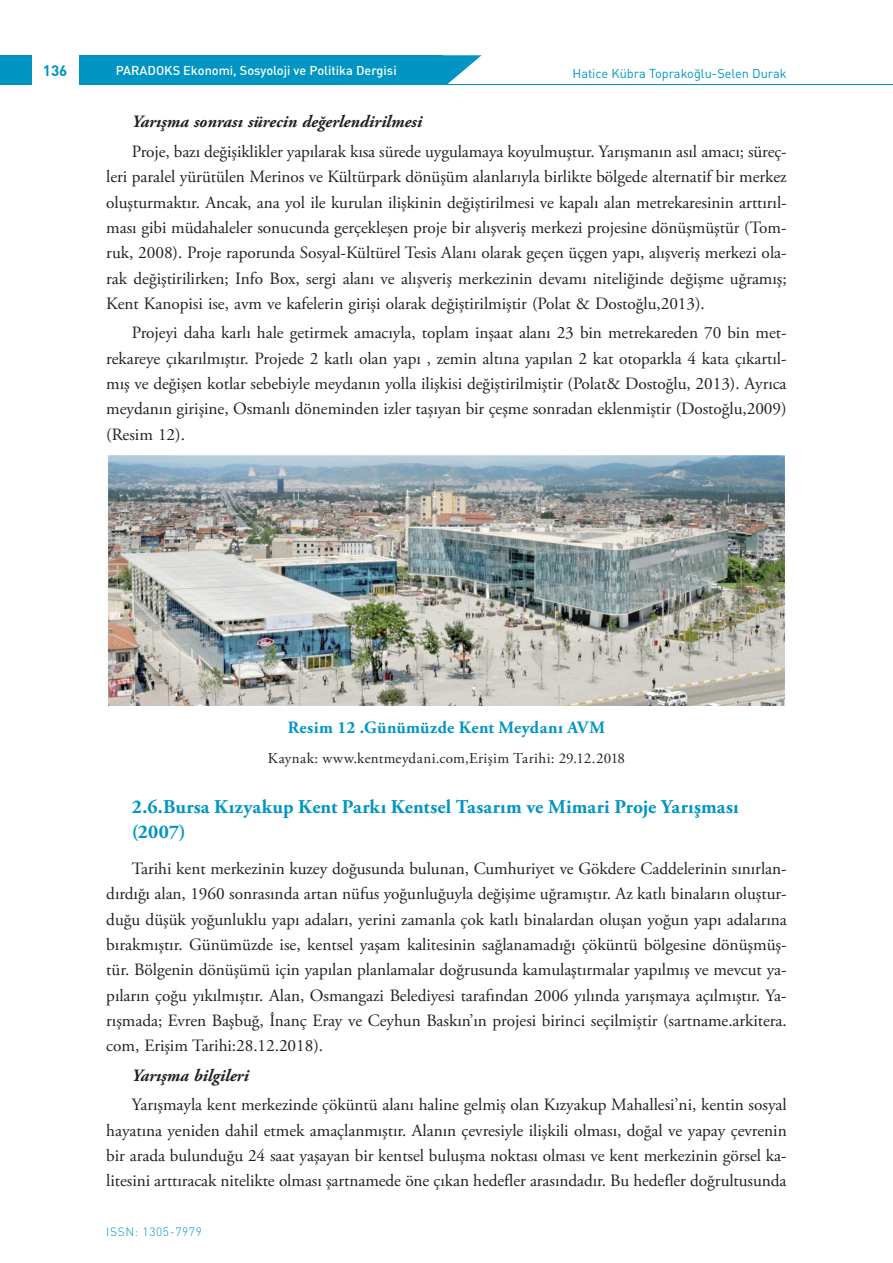
<style>
.page{position:relative;width:893px;height:1263px;background:#fff}
.page>*{position:absolute;margin:0;border:0;box-sizing:border-box;transform-origin:0 0}
.t1{font:700 19.5px/24.6px "Adobe Garamond Pro";letter-spacing:.005em;color:#0095c3}
.t2{font:17.25px/25.3px "Adobe Garamond Pro";letter-spacing:-.005em;color:#231f20;text-align:justify}
.t3{font:italic 700 17.25px "Adobe Garamond Pro";color:#231f20}
.t4{font:700 17.25px "Adobe Garamond Pro";letter-spacing:.015em;color:#0095c3}
.t5{font:15px "Adobe Garamond Pro";letter-spacing:.025em;color:#231f20}
.t6{font:700 15px "DIN Pro";color:#0095c3}
.t7{font:500 12.75px "DIN Pro";color:#fff}
.t8{font:12.75px "DIN Pro";color:#0095c3}
.t9{font:300 12px "DIN Pro";letter-spacing:.05em;color:#0095c3}
</style>
<div class="page">
<svg style="left:443px;top:55px;width:39px;height:29px"></svg>
<div style="left:0;top:55px;width:443px;height:30px;background:#0095c3"></div>
<hr style="left:106px;top:84px;width:787px;height:1px;background:#0095c3">
<div style="left:32px;top:55px;width:46px;height:31px;background:#fff"></div>
<img style="left:108px;top:455px;width:677px;height:250px">
<p class="t6" style="left:43px;top:60px;width:26px">136</p>
<p class="t7" style="left:116px;top:62px;width:282px">PARADOKS Ekonomi, Sosyoloji ve Politika Dergisi</p>
<p class="t8" style="left:572px;top:65px;width:216px">Hatice Kübra Toprakoğlu-Selen Durak</p>
<p class="t3" style="left:132px;top:112px;width:292px">Yarışma sonrası sürecin değerlendirilmesi</p>
<p class="t2" style="left:106px;top:139px;width:682px;text-indent:26px">Proje, bazı değişiklikler yapılarak kısa sürede uygulamaya koyulmuştur. Yarışmanın asıl amacı; süreç&shy;leri paralel yürütülen Merinos ve Kültürpark dönüşüm alanlarıyla birlikte bölgede alternatif bir merkez oluşturmaktır. Ancak, ana yol ile kurulan ilişkinin değiştirilmesi ve kapalı alan metrekaresinin arttırıl&shy;ması gibi müdahaleler sonucunda gerçekleşen proje bir alışveriş merkezi projesine dönüşmüştür (Tom&shy;ruk, 2008). Proje raporunda Sosyal-Kültürel Tesis Alanı olarak geçen üçgen yapı, alışveriş merkezi ola&shy;rak değiştirilirken; Info Box, sergi alanı ve alışveriş merkezinin devamı niteliğinde değişme uğramış; Kent Kanopisi ise, avm ve kafelerin girişi olarak değiştirilmiştir (Polat &amp; Dostoğlu,2013).</p>
<p class="t2" style="left:106px;top:321px;width:682px;text-indent:26px">Projeyi daha karlı hale getirmek amacıyla, toplam inşaat alanı 23 bin metrekareden 70 bin met&shy;rekareye çıkarılmıştır. Projede 2 katlı olan yapı , zemin altına yapılan 2 kat otoparkla 4 kata çıkartıl&shy;mış ve değişen kotlar sebebiyle meydanın yolla ilişkisi değiştirilmiştir (Polat&amp; Dostoğlu, 2013). Ayrıca meydanın girişine, Osmanlı döneminden izler taşıyan bir çeşme sonradan eklenmiştir (Dostoğlu,2009) (Resim 12).</p>
<p class="t4" style="left:288px;top:718px;width:319px">Resim 12 .Günümüzde Kent Meydanı AVM</p>
<p class="t5" style="left:268px;top:749px;width:359px">Kaynak: www.kentmeydani.com,Erişim Tarihi: 29.12.2018</p>
<p class="t1" style="left:132px;top:795px;width:608px">2.6.Bursa Kızyakup Kent Parkı Kentsel Tasarım ve Mimari Proje Yarışması (2007)</p>
<p class="t2" style="left:106px;top:856px;width:682px;text-indent:26px">Tarihi kent merkezinin kuzey doğusunda bulunan, Cumhuriyet ve Gökdere Caddelerinin sınırlan&shy;dırdığı alan, 1960 sonrasında artan nüfus yoğunluğuyla değişime uğramıştır. Az katlı binaların oluştur&shy;duğu düşük yoğunluklu yapı adaları, yerini zamanla çok katlı binalardan oluşan yoğun yapı adalarına bırakmıştır. Günümüzde ise, kentsel yaşam kalitesinin sağlanamadığı çöküntü bölgesine dönüşmüş&shy;tür. Bölgenin dönüşümü için yapılan planlamalar doğrusunda kamulaştırmalar yapılmış ve mevcut ya&shy;pıların çoğu yıkılmıştır. Alan, Osmangazi Belediyesi tarafından 2006 yılında yarışmaya açılmıştır. Ya&shy;rışmada; Evren Başbuğ, İnanç Eray ve Ceyhun Baskın’ın projesi birinci seçilmiştir (sartname.arkitera. com, Erişim Tarihi:28.12.2018).</p>
<p class="t3" style="left:132px;top:1065px;width:118px">Yarışma bilgileri</p>
<p class="t2" style="left:106px;top:1093px;width:682px;text-indent:26px">Yarışmayla kent merkezinde çöküntü alanı haline gelmiş olan Kızyakup Mahallesi’ni, kentin sosyal hayatına yeniden dahil etmek amaçlanmıştır. Alanın çevresiyle ilişkili olması, doğal ve yapay çevrenin bir arada bulunduğu 24 saat yaşayan bir kentsel buluşma noktası olması ve kent merkezinin görsel ka&shy;litesini arttıracak nitelikte olması şartnamede öne çıkan hedefler arasındadır. Bu hedefler doğrultusunda</p>
<p class="t9" style="left:106px;top:1223px;width:97px">ISSN: 1305-7979</p>
</div>
